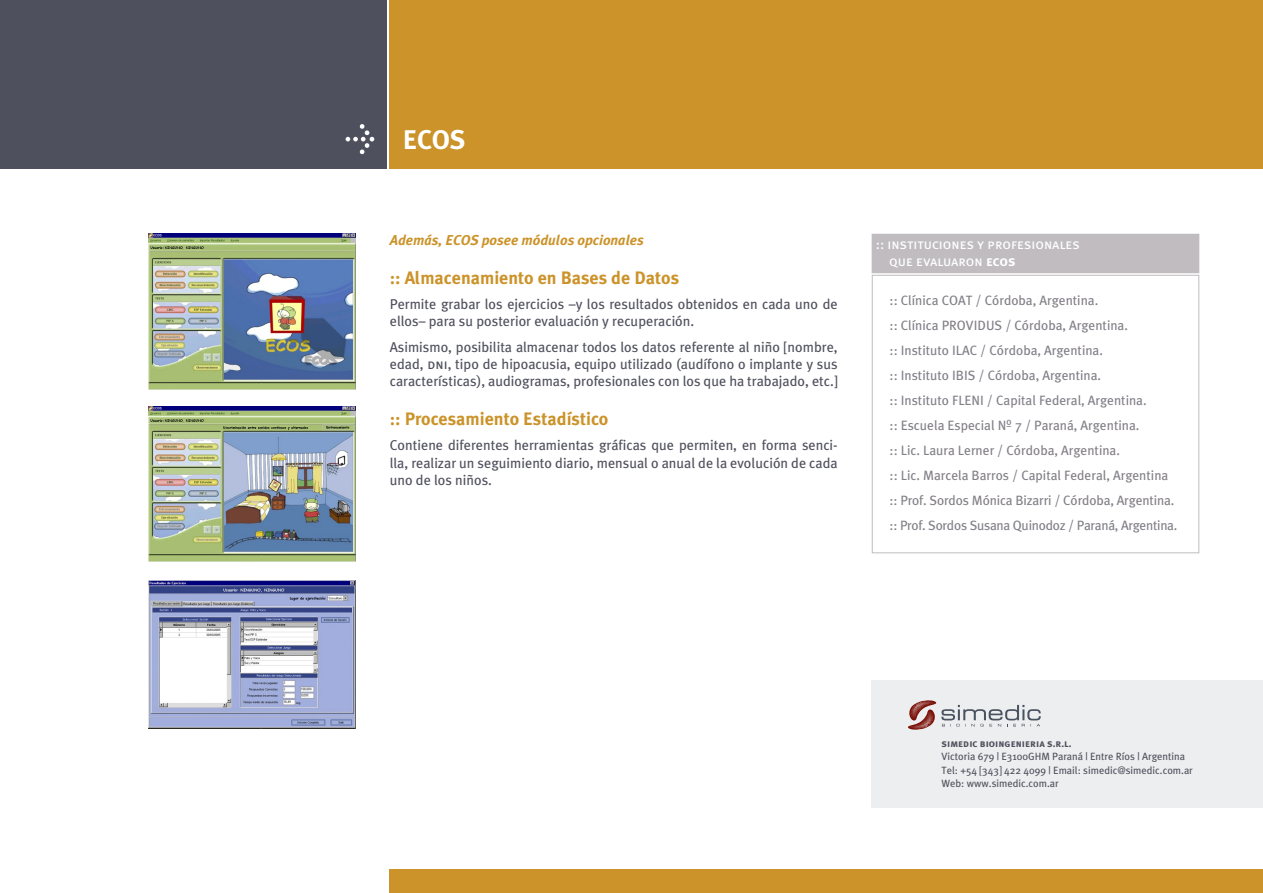
<style>
.page{position:relative;width:1263px;height:893px;background:#fff}
.page>*{position:absolute;margin:0;border:0;box-sizing:border-box;transform-origin:0 0}
.t1{font:700 27px "Meta Plus";color:#fff}
.texto{font:700 18px "Meta Plus";color:#cb9329}
.subtitulos{font:700 18px "Meta Plus";color:#cb9329}
.texto-2{font:14.25px/17.1px "Meta Plus";color:#4f505d;text-align:justify}
.titulo_cuadro{font:14.25px "Meta Plus Book Caps";color:#fff}
.texto-3{font:italic 700 14.25px "Meta Plus";color:#cb9329}
.texto_cuadro_gris{font:13.5px "Meta Plus";color:#827f87}
.texto_cuadro_gris-2{font:13.5px "Meta Plus";letter-spacing:-.02em;color:#827f87}
.texto-4{font:10.5px "Meta Plus";color:#4f505d}
.texto-5{font:10.5px "Meta Plus Bold Caps";color:#4f505d}
.s1{font-family:"Meta Plus Book Caps"}
.s2{font-family:"Meta Plus Bold Caps"}
</style>
<div class="page">
<div style="left:0;top:0;width:387px;height:169px;background:#4f505d"></div>
<div style="left:390px;top:0;width:873px;height:169px;background:#cb9329"></div>
<svg style="left:346px;top:124px;width:28px;height:30px"></svg>
<div style="left:390px;top:870px;width:873px;height:23px;background:#cb9329"></div>
<div style="left:872px;top:275px;width:327px;height:278px;border:1px solid #c0bcc0"></div>
<div style="left:872px;top:234px;width:327px;height:39px;background:#c0bcc0"></div>
<div style="left:872px;top:680px;width:391px;height:127px;background:#edeeef"></div>
<svg style="left:908px;top:700px;width:133px;height:30px"></svg>
<img style="left:149px;top:234px;width:207px;height:155px">
<img style="left:149px;top:406px;width:207px;height:156px">
<img style="left:149px;top:580px;width:207px;height:149px">
<h1 class="t1" style="left:403px;top:124px;width:64px">ECOS</h1>
<p class="texto-3" style="left:390px;top:232px;width:256px">Además, ECOS posee módulos opcionales</p>
<p class="texto" style="left:390px;top:267px;width:291px">:: Almacenamiento en Bases de Datos</p>
<p class="texto-2" style="left:390px;top:296px;width:449px">Permite grabar los ejercicios –y los resultados obtenidos en cada uno de ellos– para su posterior evaluación y recuperación.</p>
<p class="texto-2" style="left:390px;top:338px;width:449px">Asimismo, posibilita almacenar todos los datos referente al niño [nombre, edad, <span class="s1">dni</span>, tipo de hipoacusia, equipo utilizado (audífono o implante y sus características), audiogramas, profesionales con los que ha trabajado, etc.]</p>
<p class="subtitulos" style="left:390px;top:408px;width:220px">:: Procesamiento Estadístico</p>
<p class="texto-2" style="left:390px;top:437px;width:449px">Contiene diferentes herramientas gráficas que permiten, en forma senci&shy;lla, realizar un seguimiento diario, mensual o anual de la evolución de cada uno de los niños.</p>
<p class="titulo_cuadro" style="left:876px;top:236px;width:206px">:: instituciones y profesionales</p>
<p class="titulo_cuadro" style="left:889px;top:253px;width:128px">que evaluaron <span class="s2">ecos</span></p>
<p class="texto_cuadro_gris" style="left:890px;top:292px;width:210px">:: Clínica COAT / Córdoba, Argentina.</p>
<p class="texto_cuadro_gris" style="left:890px;top:317px;width:240px">:: Clínica PROVIDUS / Córdoba, Argentina.</p>
<p class="texto_cuadro_gris" style="left:890px;top:342px;width:215px">:: Instituto ILAC / Córdoba, Argentina.</p>
<p class="texto_cuadro_gris" style="left:890px;top:367px;width:213px">:: Instituto IBIS / Córdoba, Argentina.</p>
<p class="texto_cuadro_gris" style="left:890px;top:392px;width:259px">:: Instituto FLENI / Capital Federal, Argentina.</p>
<p class="texto_cuadro_gris" style="left:890px;top:417px;width:251px">:: Escuela Especial Nº 7 / Paraná, Argentina.</p>
<p class="texto_cuadro_gris" style="left:890px;top:442px;width:232px">:: Lic. Laura Lerner / Córdoba, Argentina.</p>
<p class="texto_cuadro_gris" style="left:890px;top:467px;width:280px">:: Lic. Marcela Barros / Capital Federal, Argentina</p>
<p class="texto_cuadro_gris" style="left:890px;top:492px;width:286px">:: Prof. Sordos Mónica Bizarri / Córdoba, Argentina.</p>
<p class="texto_cuadro_gris-2" style="left:890px;top:517px;width:289px">:: Prof. Sordos Susana Quinodoz / Paraná, Argentina.</p>
<p class="texto-5" style="left:941px;top:737px;width:132px">simedic bioingenieria s.r.l.</p>
<p class="texto-4" style="left:941px;top:750px;width:245px">Victoria 679 | E3100GHM Paraná | Entre Ríos | Argentina</p>
<p class="texto-4" style="left:941px;top:764px;width:253px">Tel: +54 [343] 422 4099 | Email: simedic@simedic.com.ar</p>
<p class="texto-4" style="left:941px;top:777px;width:119px">Web: www.simedic.com.ar</p>
</div>
